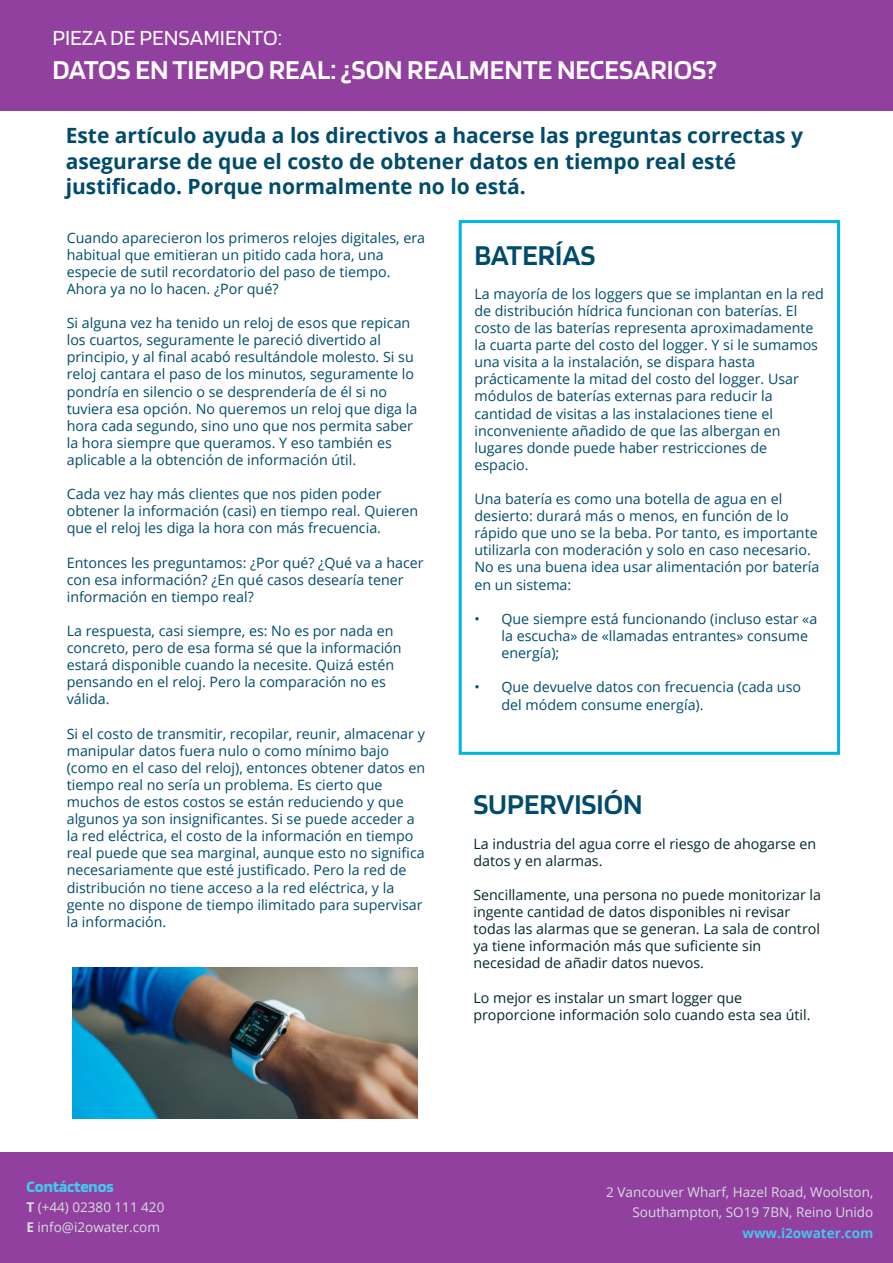
<style>
.page{position:relative;width:893px;height:1263px;background:#fff}
.page>*{position:absolute;margin:0;border:0;box-sizing:border-box;transform-origin:0 0}
.t1{font:600 30px "Blinker";color:#004b6c}
.t2{font:600 28.5px "Blinker";color:#fff}
.t3{font:22.5px "Blinker";color:#fff}
.t4{font:700 21px/25.2px "Open Sans";color:#004b6c}
.t5{font:700 16.5px "Blinker";color:#45c7ec}
.t6{font:14.25px/17.1px "Open Sans";color:#004b6c}
.t7{font:14.25px/17.1px "Open Sans";color:#00272b}
.t8{font:13.5px/20.4px "Open Sans";color:#d6dddd;text-align:right}
.t9{font:700 13.5px "Open Sans";color:#45c7ec}
.s1{font-weight:700}
</style>
<div class="page">
<div style="left:0;top:0;width:893px;height:111px;background:#9240a0"></div>
<div style="left:0;top:1152px;width:893px;height:111px;background:#9240a0"></div>
<div style="left:459px;top:220px;width:381px;height:535px;border:3px solid #00b5e2"></div>
<img style="left:72px;top:967px;width:346px;height:151px">
<p class="t3" style="left:52px;top:26px;width:231px">PIEZA DE PENSAMIENTO:</p>
<p class="t2" style="left:52px;top:55px;width:666px">DATOS EN TIEMPO REAL: ¿SON REALMENTE NECESARIOS?</p>
<p class="t4" style="left:66px;top:123px;width:739px">Este artículo ayuda a los directivos a hacerse las preguntas correctas y asegurarse de que el costo de obtener datos en tiempo real esté justificado. Porque normalmente no lo está.</p>
<p class="t6" style="left:67px;top:229px;width:360px">Cuando aparecieron los primeros relojes digitales, era habitual que emitieran un pitido cada hora, una especie de sutil recordatorio del paso de tiempo.<br>Ahora ya no lo hacen. ¿Por qué?</p>
<p class="t6" style="left:67px;top:314px;width:352px">Si alguna vez ha tenido un reloj de esos que repican los cuartos, seguramente le pareció divertido al principio, y al final acabó resultándole molesto. Si su reloj cantara el paso de los minutos, seguramente lo pondría en silencio o se desprendería de él si no tuviera esa opción. No queremos un reloj que diga la hora cada segundo, sino uno que nos permita saber la hora siempre que queramos. Y eso también es aplicable a la obtención de información útil.</p>
<p class="t6" style="left:67px;top:485px;width:353px">Cada vez hay más clientes que nos piden poder obtener la información (casi) en tiempo real. Quieren que el reloj les diga la hora con más frecuencia.</p>
<p class="t6" style="left:67px;top:553px;width:358px">Entonces les preguntamos: ¿Por qué? ¿Qué va a hacer con esa información? ¿En qué casos desearía tener información en tiempo real?</p>
<p class="t6" style="left:67px;top:622px;width:336px">La respuesta, casi siempre, es: No es por nada en concreto, pero de esa forma sé que la información estará disponible cuando la necesite. Quizá estén pensando en el reloj. Pero la comparación no es válida.</p>
<p class="t6" style="left:67px;top:724px;width:360px">Si el costo de transmitir, recopilar, reunir, almacenar y manipular datos fuera nulo o como mínimo bajo (como en el caso del reloj), entonces obtener datos en tiempo real no sería un problema. Es cierto que muchos de estos costos se están reduciendo y que algunos ya son insignificantes. Si se puede acceder a la red eléctrica, el costo de la información en tiempo real puede que sea marginal, aunque esto no significa necesariamente que esté justificado. Pero la red de distribución no tiene acceso a la red eléctrica, y la gente no dispone de tiempo ilimitado para supervisar la información.</p>
<p class="t1" style="left:474px;top:239px;width:122px">BATERÍAS</p>
<p class="t6" style="left:474px;top:285px;width:351px">La mayoría de los loggers que se implantan en la red de distribución hídrica funcionan con baterías. El costo de las baterías representa aproximadamente la cuarta parte del costo del logger. Y si le sumamos una visita a la instalación, se dispara hasta prácticamente la mitad del costo del logger. Usar módulos de baterías externas para reducir la cantidad de visitas a las instalaciones tiene el inconveniente añadido de que las albergan en lugares donde puede haber restricciones de espacio.</p>
<p class="t6" style="left:474px;top:490px;width:346px">Una batería es como una botella de agua en el desierto: durará más o menos, en función de lo rápido que uno se la beba. Por tanto, es importante utilizarla con moderación y solo en caso necesario.<br>No es una buena idea usar alimentación por batería en un sistema:</p>
<p class="t6" style="left:501px;top:610px;width:317px;text-indent:-27px">• Que siempre está funcionando (incluso estar «a la escucha» de «llamadas entrantes» consume energía);</p>
<p class="t6" style="left:501px;top:678px;width:301px;line-height:18px;text-indent:-27px">• Que devuelve datos con frecuencia (cada uso del módem consume energía).</p>
<p class="t1" style="left:473px;top:789px;width:171px">SUPERVISIÓN</p>
<p class="t7" style="left:473px;top:834px;width:344px">La industria del agua corre el riesgo de ahogarse en datos y en alarmas.</p>
<p class="t7" style="left:473px;top:886px;width:349px">Sencillamente, una persona no puede monitorizar la ingente cantidad de datos disponibles ni revisar todas las alarmas que se generan. La sala de control ya tiene información más que suficiente sin necesidad de añadir datos nuevos.</p>
<p class="t7" style="left:473px;top:988px;width:339px">Lo mejor es instalar un smart logger que proporcione información solo cuando esta sea útil.</p>
<p class="t5" style="left:26px;top:1178px;width:89px">Contáctenos</p>
<p class="t8" style="left:26px;top:1196px;width:139px"><span class="s1">T</span> (+44) 02380 111 420</p>
<p class="t8" style="left:26px;top:1217px;width:135px"><span class="s1">E</span> info@i2owater.com</p>
<p class="t8" style="left:606px;top:1181px;width:269px">2 Vancouver Wharf, Hazel Road, Woolston,<br>Southampton, SO19 7BN, Reino Unido</p>
<p class="t9" style="left:742px;top:1223px;width:132px">www.i2owater.com</p>
</div>
